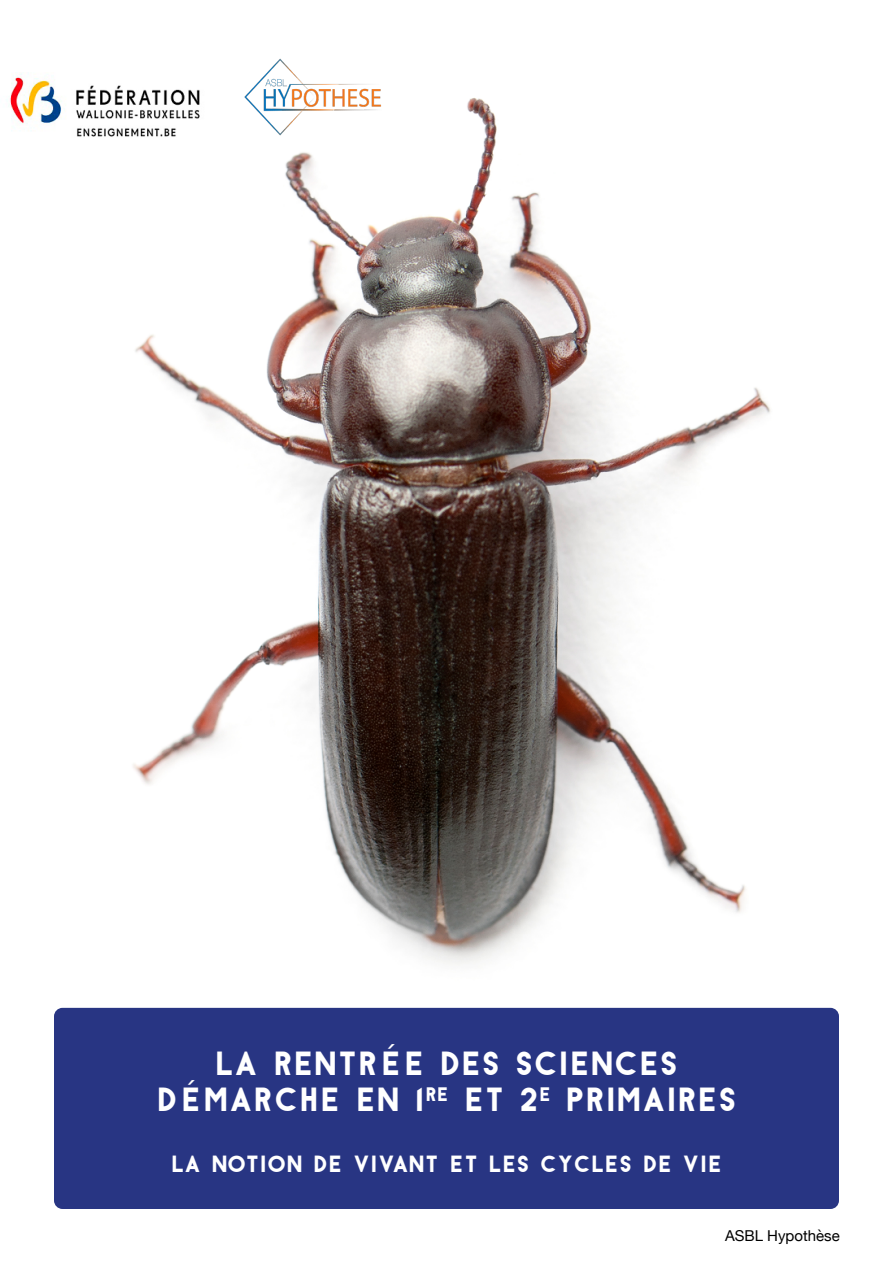
<style>
.page{position:relative;width:893px;height:1263px;background:#fff}
.page>*{position:absolute;margin:0;border:0;box-sizing:border-box;transform-origin:0 0}
.t1{font:30px/36px "Antraste";color:#fff;text-align:center}
.t2{font:21px "Antraste";color:#fff}
.t3{font:15px "Helvetica Neue";color:#000}
</style>
<div class="page">
<img style="left:54px;top:97px;width:785px;height:917px">
<div style="left:54px;top:1008px;width:785px;height:201px;background:#283583;border-radius:9px"></div>
<img style="left:230px;top:58px;width:197px;height:79px">
<img style="left:10px;top:73px;width:200px;height:69px">
<p class="t1" style="left:156px;top:1046px;width:582px">LA RENTRÉE DES SCIENCES<br>DÉMARCHE EN 1<sup>RE</sup> ET 2<sup>E</sup> PRIMAIRES</p>
<p class="t2" style="left:171px;top:1150px;width:553px">LA NOTION DE VIVANT ET LES CYCLES DE VIE</p>
<p class="t3" style="left:725px;top:1225px;width:116px">ASBL Hypothèse</p>
</div>
